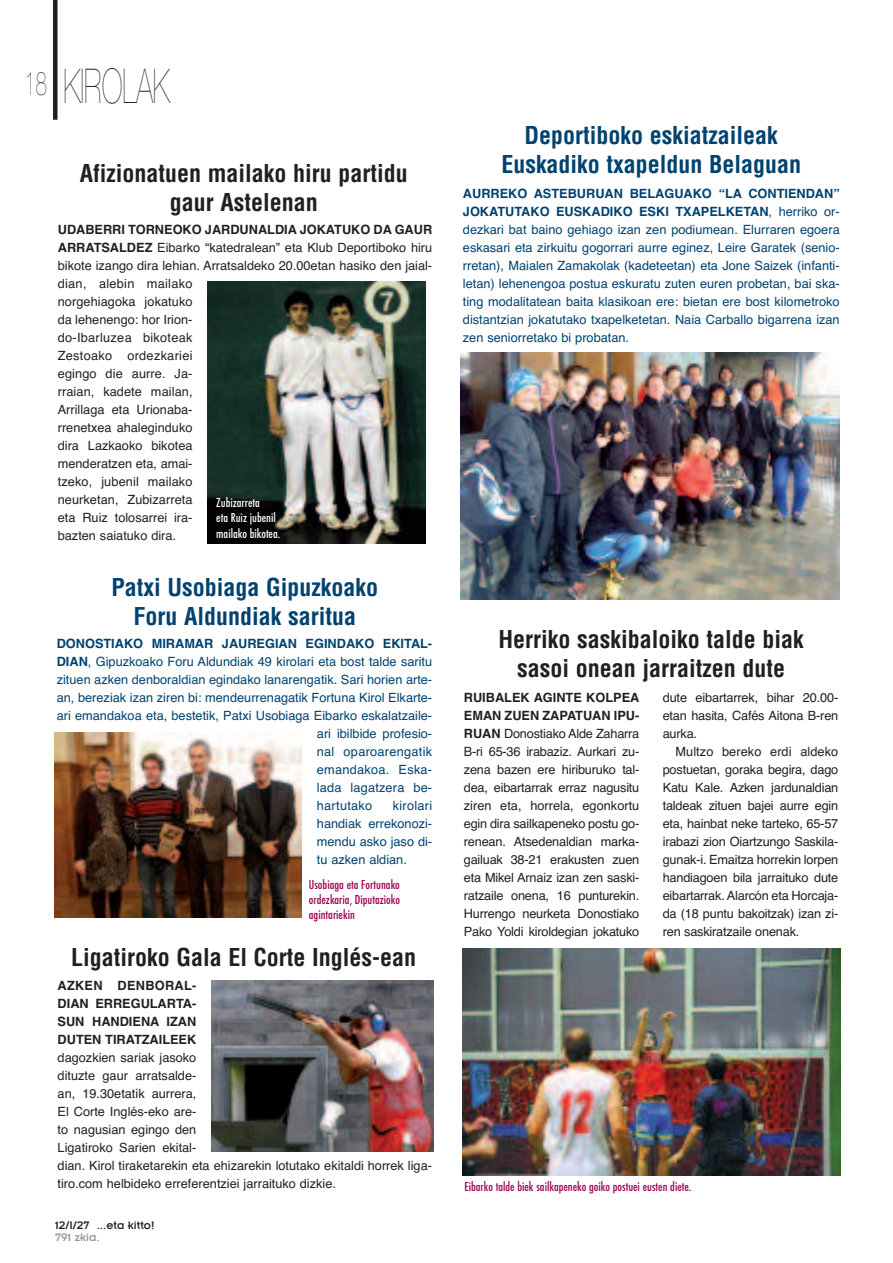
<style>
.page{position:relative;width:893px;height:1263px;background:#fff}
.page>*{position:absolute;margin:0;border:0;box-sizing:border-box;transform-origin:0 0}
.t1{font:200 48px "Helvetica Neue";color:#231f20;scale:.6 1}
.t2{font:700 condensed 24px/28.8px "Helvetica";color:#231f20;text-align:center}
.t3{font:700 condensed 24px/28.8px "Helvetica";color:#004270;text-align:center}
.t4{font:12.75px/18px "Helvetica";color:#231f20;text-align:justify}
.t5{font:12.75px/18px "Helvetica";color:#004270;text-align:justify}
.t6{font:700 12.75px/18px "Helvetica";color:#231f20;text-align:justify}
.t7{font:700 12.75px "Helvetica";color:#004270}
.t8{font:12.75px "Helvetica";letter-spacing:.02em;color:#004270}
.t9{font:500 condensed 12px/15px "Futura";color:#9d0151;text-align:justify}
.t10{font:500 condensed 12px/15px "Futura";color:#fff}
.t11{font:12px "Insignia";color:#231f20}
.t12{font:12px "Insignia";color:#939598}
.s1{font-weight:700}
</style>
<div class="page">
<div style="left:53px;top:0;width:5px;height:120px;background:#231f20"></div>
<img style="left:208px;top:281px;width:217px;height:263px">
<img style="left:461px;top:353px;width:379px;height:247px">
<img style="left:54px;top:732px;width:248px;height:186px">
<img style="left:462px;top:948px;width:378px;height:227px">
<img style="left:211px;top:981px;width:223px;height:171px">
<h1 class="t1" style="left:25px;top:59px;width:243px"><sup>18</sup> KIROLAK</h1>
<h2 class="t2" style="left:80px;top:159px;width:329px">Afizionatuen mailako hiru partidu gaur Astelenan</h2>
<p class="t4" style="left:58px;top:221px;width:376px;text-align:left"><span class="s1">UDABERRI TORNEOKO JARDUNALDIA JOKATUKO DA GAUR<br>ARRATSALDEZ</span> Eibarko “katedralean” eta Klub Deportiboko hiru bikote izango dira lehian. Arratsaldeko 20.00etan hasiko den jaial&shy;dian, alebin mailako<br>norgehiagoka jokatuko<br>da lehenengo: hor Irion-<br>do-Ibarluzea bikoteak<br>Zestoako ordezkariei<br>egingo die aurre. Ja-<br>rraian, kadete mailan,<br>Arrillaga eta Urionaba-<br>rrenetxea ahaleginduko<br>dira Lazkaoko bikotea<br>menderatzen eta, amai-<br>tzeko, jubenil mailako<br>neurketan, Zubizarreta<br>eta Ruiz tolosarrei ira-<br>bazten saiatuko dira.</p>
<p class="t10" style="left:216px;top:496px;width:66px">Zubizarreta<br>eta Ruiz jubenil mailako bikotea.</p>
<h2 class="t3" style="left:112px;top:573px;width:268px">Patxi Usobiaga Gipuzkoako<br>Foru Aldundiak saritua</h2>
<p class="t7" style="left:57px;top:636px;width:377px">DONOSTIAKO MIRAMAR JAUREGIAN EGINDAKO EKITAL-</p>
<p class="t5" style="left:57px;top:653px;width:377px"><span class="s1">DIAN</span>, Gipuzkoako Foru Aldundiak 49 kirolari eta bost talde saritu</p>
<p class="t5" style="left:57px;top:671px;width:377px">zituen azken denboraldian egindako lanarengatik. Sari horien arte-</p>
<p class="t5" style="left:57px;top:689px;width:377px">an, bereziak izan ziren bi: mendeurrenagatik Fortuna Kirol Elkarte-</p>
<p class="t5" style="left:57px;top:707px;width:377px">ari emandakoa eta, bestetik, Patxi Usobiaga Eibarko eskalatzaile-</p>
<p class="t5" style="left:317px;top:725px;width:117px">ari ibilbide profesio-</p>
<p class="t8" style="left:317px;top:744px;width:117px">nal oparoarengatik</p>
<p class="t8" style="left:317px;top:762px;width:117px">emandakoa. Eska-</p>
<p class="t5" style="left:317px;top:779px;width:117px">lada lagatzera be-</p>
<p class="t8" style="left:317px;top:798px;width:57px">hartutako</p>
<p class="t5" style="left:317px;top:797px;width:117px;text-indent:76px">kirolari handiak errekonozi&shy;mendu asko jaso di&shy;tu azken aldian.</p>
<p class="t9" style="left:309px;top:877px;width:93px">Usobiaga eta Fortunako ordezkaria, Diputazioko agintariekin</p>
<h2 class="t2" style="left:71px;top:943px;width:347px">Ligatiroko Gala El Corte Inglés-ean</h2>
<p class="t6" style="left:58px;top:977px;width:140px">AZKEN DENBORAL-DIAN ERREGULARTA-SUN HANDIENA IZAN DUTEN TIRATZAILEEK</p>
<p class="t4" style="left:58px;top:1049px;width:376px;text-align:left">dagozkien sariak jasoko<br>dituzte gaur arratsalde-<br>an, 19.30etatik aurrera,<br>El Corte Inglés-eko are-<br>to nagusian egingo den<br>Ligatiroko Sarien ekital-<br>dian. Kirol tiraketarekin eta ehizarekin lotutako ekitaldi horrek liga&shy;tiro.com helbideko erreferentziei jarraituko dizkie.</p>
<p class="t11" style="left:55px;top:1222px;width:101px">12/I/27 ...eta kitto!</p>
<p class="t12" style="left:55px;top:1234px;width:46px">791 zkia.</p>
<h2 class="t3" style="left:501px;top:122px;width:301px">Deportiboko eskiatzaileak<br>Euskadiko txapeldun Belaguan</h2>
<p class="t5" style="left:463px;top:185px;width:378px"><span class="s1">AURREKO ASTEBURUAN BELAGUAKO “LA CONTIENDAN” JOKATUTAKO EUSKADIKO ESKI TXAPELKETAN</span>, herriko or&shy;dezkari bat baino gehiago izan zen podiumean. Elurraren egoera eskasari eta zirkuitu gogorrari aurre eginez, Leire Garatek (senio&shy;rretan), Maialen Zamakolak (kadeteetan) eta Jone Saizek (infanti&shy;letan) lehenengoa postua eskuratu zuten euren probetan, bai ska&shy;ting modalitatean baita klasikoan ere: bietan ere bost kilometroko distantzian jokatutako txapelketetan. Naia Carballo bigarrena izan zen seniorretako bi probatan.</p>
<h2 class="t2" style="left:499px;top:625px;width:307px">Herriko saskibaloiko talde biak sasoi onean jarraitzen dute</h2>
<p class="t4" style="left:464px;top:689px;width:177px"><span class="s1">RUIBALEK AGINTE KOLPEA EMAN ZUEN ZAPATUAN IPU-RUAN</span> Donostiako Alde Zaharra B-ri 65-36 irabaziz. Aurkari zu&shy;zena bazen ere hiriburuko tal&shy;dea, eibartarrak erraz nagusitu ziren eta, horrela, egonkortu egin dira sailkapeneko postu go&shy;renean. Atsedenaldian marka&shy;gailuak 38-21 erakusten zuen eta Mikel Arnaiz izan zen saski&shy;ratzaile onena, 16 punturekin.<br>Hurrengo neurketa Donostiako Pako Yoldi kiroldegian jokatuko</p>
<p class="t4" style="left:663px;top:689px;width:177px">dute eibartarrek, bihar 20.00- etan hasita, Cafés Aitona B-ren aurka.</p>
<p class="t4" style="left:663px;top:743px;width:177px;text-indent:13px">Multzo bereko erdi aldeko postuetan, goraka begira, dago Katu Kale. Azken jardunaldian taldeak zituen bajei aurre egin eta, hainbat neke tarteko, 65-57 irabazi zion Oiartzungo Saskila&shy;gunak-i. Emaitza horrekin lorpen handiagoen bila jarraituko dute eibartarrak. Alarcón eta Horcaja&shy;da (18 puntu bakoitzak) izan zi&shy;ren saskiratzaile onenak.</p>
<p class="t9" style="left:464px;top:1179px;width:229px">Eibarko talde biek sailkapeneko goiko postuei eusten diete.</p>
</div>
